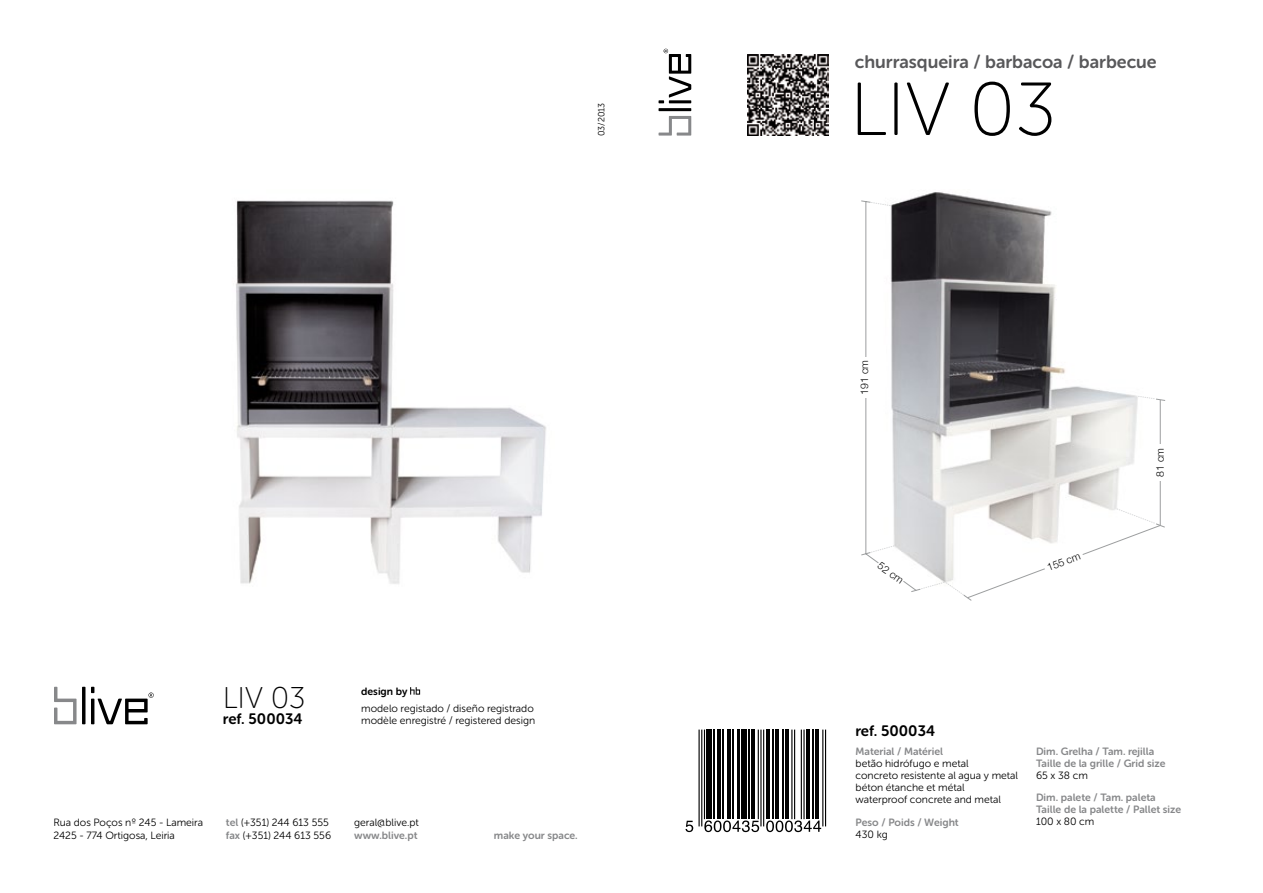
<style>
.page{position:relative;width:1263px;height:893px;background:#fff}
.page>*{position:absolute;margin:0;border:0;box-sizing:border-box;transform-origin:0 0}
.t1{font:75px "Museo Sans Rounded 100";color:#000}
.t2{font:30px "Museo Sans Rounded 100";color:#000}
.t3{font:18px "Museo Sans Rounded 700";color:#58585a}
.t4{font:15px "Museo Sans Rounded 700";color:#000}
.t5{font:10.5px/12px "Museo Sans Rounded 300";color:#000}
.t6{font:10.5px/12px "Museo Sans Rounded 700";color:#87888a}
.t7{font:300 10.5px "Helvetica Neue";color:#000}
.t8{font:10.5px "Museo Sans Rounded 700";color:#000}
.t9{font:9px "Museo Sans Rounded 300";color:#000}
.s1{font-family:"Museo Sans Rounded 700";color:#87888a}
</style>
<div class="page">
<img style="left:236px;top:200px;width:310px;height:384px">
<svg style="left:658px;top:116px;width:33px;height:20px"></svg>
<hr style="left:658px;top:108px;width:33px;height:3px;background:#000">
<svg style="left:658px;top:49px;width:33px;height:54px"></svg>
<svg style="left:54px;top:687px;width:23px;height:37px"></svg>
<hr style="left:82px;top:687px;width:3px;height:37px;background:#000">
<svg style="left:91px;top:687px;width:63px;height:37px"></svg>
<img style="left:747px;top:54px;width:81px;height:82px">
<svg style="left:410px;top:687px;width:10px;height:8px"></svg>
<hr style="left:704px;top:730px;width:1px;height:89px;background:#000">
<hr style="left:701px;top:730px;width:1px;height:96px;background:#000">
<hr style="left:698px;top:730px;width:2px;height:96px;background:#000">
<div style="left:707px;top:730px;width:5px;height:89px;background:#000"></div>
<hr style="left:713px;top:730px;width:1px;height:89px;background:#000">
<hr style="left:717px;top:730px;width:4px;height:89px;background:#000">
<hr style="left:723px;top:730px;width:1px;height:89px;background:#000">
<hr style="left:727px;top:730px;width:4px;height:89px;background:#000">
<hr style="left:732px;top:730px;width:1px;height:89px;background:#000">
<hr style="left:737px;top:730px;width:3px;height:89px;background:#000">
<div style="left:741px;top:730px;width:6px;height:89px;background:#000"></div>
<hr style="left:748px;top:730px;width:1px;height:89px;background:#000">
<hr style="left:751px;top:730px;width:4px;height:89px;background:#000">
<hr style="left:763px;top:730px;width:1px;height:96px;background:#000">
<hr style="left:760px;top:730px;width:1px;height:96px;background:#000">
<hr style="left:758px;top:730px;width:1px;height:89px;background:#000">
<hr style="left:766px;top:730px;width:4px;height:89px;background:#000">
<hr style="left:772px;top:730px;width:2px;height:89px;background:#000">
<hr style="left:775px;top:730px;width:4px;height:89px;background:#000">
<hr style="left:782px;top:730px;width:1px;height:89px;background:#000">
<hr style="left:785px;top:730px;width:3px;height:89px;background:#000">
<hr style="left:803px;top:730px;width:2px;height:89px;background:#000">
<hr style="left:801px;top:730px;width:1px;height:89px;background:#000">
<hr style="left:794px;top:730px;width:1px;height:89px;background:#000">
<hr style="left:791px;top:730px;width:1px;height:89px;background:#000">
<hr style="left:806px;top:730px;width:4px;height:89px;background:#000">
<hr style="left:813px;top:730px;width:1px;height:89px;background:#000">
<hr style="left:815px;top:730px;width:4px;height:89px;background:#000">
<hr style="left:825px;top:730px;width:1px;height:96px;background:#000">
<hr style="left:822px;top:730px;width:1px;height:96px;background:#000">
<svg style="left:685px;top:821px;width:8px;height:11px"></svg>
<svg style="left:704px;top:820px;width:55px;height:12px"></svg>
<svg style="left:766px;top:820px;width:55px;height:12px"></svg>
<svg style="left:861px;top:200px;width:275px;height:392px"></svg>
<svg style="left:871px;top:202px;width:20px;height:4px"></svg>
<svg style="left:871px;top:545px;width:23px;height:8px"></svg>
<div style="left:860px;top:357px;width:11px;height:41px;background:#fff"></div>
<svg style="left:921px;top:396px;width:244px;height:205px"></svg>
<div style="left:1156px;top:444px;width:10px;height:36px;background:#fff"></div>
<svg style="left:875px;top:561px;width:30px;height:25px"></svg>
<p class="t9" style="left:596px;top:136px;width:35px;rotate:-90deg">03/2013</p>
<h2 class="t2" style="left:223px;top:682px;width:84px">LIV 03</h2>
<h3 class="t4" style="left:223px;top:711px;width:81px">ref. 500034</h3>
<p class="t8" style="left:361px;top:685px;width:48px">design by</p>
<p class="t5" style="left:361px;top:702px;width:175px">modelo registado / diseño registrado modèle enregistré / registered design</p>
<p class="t5" style="left:53px;top:816px;width:151px;line-height:12.6px">Rua dos Poços nº 245 - Lameira<br>2425 - 774 Ortigosa, Leiria</p>
<p class="t5" style="left:226px;top:816px;width:107px;line-height:12.6px"><span class="s1">tel</span> (+351) 244 613 555 <span class="s1">fax</span> (+351) 244 613 556</p>
<p class="t5" style="left:354px;top:817px;width:66px">geral@blive.pt</p>
<p class="t6" style="left:354px;top:829px;width:65px">www.blive.pt</p>
<p class="t6" style="left:494px;top:829px;width:85px">make your space.</p>
<h3 class="t3" style="left:855px;top:51px;width:303px">churrasqueira / barbacoa / barbecue</h3>
<h1 class="t1" style="left:850px;top:69px;width:208px">LIV 03</h1>
<p class="t7" style="left:856px;top:395px;width:36px;rotate:-90deg">191 cm</p>
<p class="t7" style="left:884px;top:557px;width:30px;rotate:35deg">52 cm</p>
<p class="t7" style="left:1044px;top:560px;width:36px;rotate:-21deg">155 cm</p>
<p class="t7" style="left:1152px;top:477px;width:30px;rotate:-90deg">81 cm</p>
<h3 class="t4" style="left:855px;top:722px;width:81px">ref. 500034</h3>
<p class="t6" style="left:855px;top:745px;width:89px">Material / Matériel</p>
<p class="t5" style="left:855px;top:757px;width:164px">betão hidrófugo e metal<br>concreto resistente al agua y metal béton étanche et métal waterproof concrete and metal</p>
<p class="t6" style="left:855px;top:816px;width:105px">Peso / Poids / Weight</p>
<p class="t5" style="left:855px;top:828px;width:34px">430 kg</p>
<p class="t6" style="left:1036px;top:745px;width:131px">Dim. Grelha / Tam. rejilla<br>Taille de la grille / Grid size</p>
<p class="t5" style="left:1036px;top:769px;width:53px">65 x 38 cm</p>
<p class="t6" style="left:1036px;top:792px;width:147px">Dim. palete / Tam. paleta<br>Taille de la palette / Pallet size</p>
<p class="t5" style="left:1036px;top:816px;width:60px">100 x 80 cm</p>
</div>
